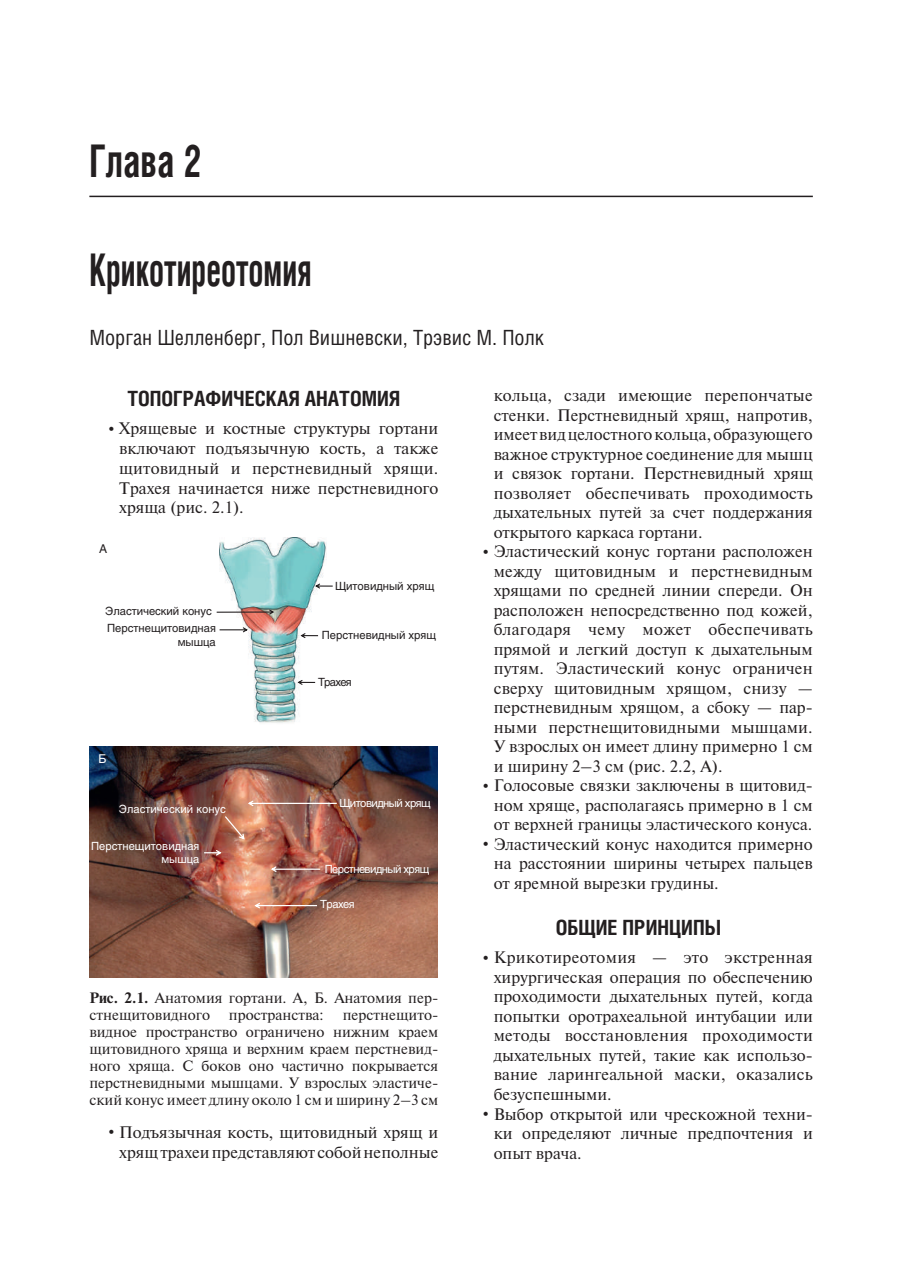
<style>
.page{position:relative;width:915px;height:1276px;background:#fff}
.page>*{position:absolute;margin:0;border:0;box-sizing:border-box;transform-origin:0 0}
.t1{font:700 45px "Helios Cond";color:#231f20;scale:.7 1}
.t2{font:700 45px "Helios Cond";color:#231f20;scale:.8 1}
.t3{font:21px "Helios Cond";color:#231f20}
.t4{font:700 21px "Helios Cond";color:#231f20}
.t5{font:16.65px/19.5px "Newton";color:#231f20;text-align:justify}
.t6{font:15px/17px "Newton";color:#231f20}
.t7{font:12px "Helios";color:#231f20}
.t8{font:12px "Helios";color:#fff}
.t9{font:11.25px/13.5px "Helios";color:#231f20;text-align:right}
.t10{font:11.1px/13.4px "Helios";color:#fff;text-align:right}
.t11{font:11.1px "Helios";letter-spacing:-.05em;color:#fff}
.s1{font-weight:700}
</style>
<div class="page">
<hr style="left:89px;top:196px;width:723px;height:1px;background:#231f20">
<img style="left:219px;top:537px;width:107px;height:186px">
<svg style="left:315px;top:583px;width:17px;height:5px"></svg>
<svg style="left:300px;top:633px;width:18px;height:5px"></svg>
<svg style="left:297px;top:680px;width:18px;height:5px"></svg>
<svg style="left:219px;top:627px;width:29px;height:5px"></svg>
<svg style="left:216px;top:609px;width:58px;height:5px"></svg>
<img style="left:90px;top:746px;width:347px;height:231px">
<svg style="left:248px;top:800px;width:88px;height:6px"></svg>
<svg style="left:271px;top:866px;width:49px;height:6px"></svg>
<svg style="left:254px;top:902px;width:63px;height:6px"></svg>
<svg style="left:204px;top:850px;width:17px;height:5px"></svg>
<svg style="left:225px;top:816px;width:19px;height:23px"></svg>
<h1 class="t2" style="left:89px;top:144px;width:142px">Глава 2</h1>
<h1 class="t1" style="left:89px;top:253px;width:319px">Крикотиреотомия</h1>
<p class="t3" style="left:89px;top:325px;width:456px">Морган Шелленберг, Пол Вишневски, Трэвис М. Полк</p>
<p class="t4" style="left:127px;top:391px;width:274px">ТОПОГРАФИЧЕСКАЯ АНАТОМИЯ</p>
<p class="t5" style="left:119px;top:420px;width:320px;text-indent:-13px">● Хрящевые и костные структуры гортани включают подъязычную кость, а также щитовидный и перстневидный хрящи.<br>Трахея начинается ниже перстневидного хряща (рис. 2.1).</p>
<p class="t7" style="left:99px;top:544px;width:10px">А</p>
<p class="t9" style="left:105px;top:606px;width:108px">Эластический конус</p>
<p class="t9" style="left:107px;top:623px;width:110px">Перстнещитовидная мышца</p>
<p class="t8" style="left:98px;top:754px;width:10px">Б</p>
<p class="t10" style="left:119px;top:803px;width:108px">Эластический конус</p>
<p class="t10" style="left:91px;top:840px;width:110px">Перстнещитовидная мышца</p>
<p class="t9" style="left:335px;top:580px;width:101px">Щитовидный хрящ</p>
<p class="t9" style="left:322px;top:630px;width:116px">Перстневидный хрящ</p>
<p class="t9" style="left:318px;top:676px;width:35px">Трахея</p>
<p class="t11" style="left:339px;top:799px;width:93px">Щитовидный хрящ</p>
<p class="t11" style="left:324px;top:865px;width:106px">Перстневидный хрящ</p>
<p class="t10" style="left:320px;top:899px;width:36px">Трахея</p>
<p class="t6" style="left:89px;top:990px;width:350px"><span class="s1">Рис. 2.1.</span> Анатомия гортани. А, Б. Анатомия пер&shy;стнещитовидного</p>
<p class="t6" style="left:229px;top:1007px;width:96px">пространства:</p>
<p class="t6" style="left:89px;top:1007px;width:350px;text-align:justify;text-indent:253px">перстнещито&shy;видное пространство ограничено нижним краем щитовидного хряща и верхним краем перстневид&shy;ного хряща. С боков оно частично покрывается перстневидными мышцами. У взрослых эластиче&shy;ский конус имеет длину около 1 см и ширину 2–3 см</p>
<p class="t5" style="left:106px;top:1123px;width:333px;line-height:20px;text-align:right">● Подъязычная кость, щитовидный хрящ и хрящ трахеи представляют собой неполные</p>
<p class="t5" style="left:493px;top:387px;width:320px">кольца, сзади имеющие перепончатые стенки. Перстневидный хрящ, напротив, имеет вид целостного кольца, образующего важное структурное соединение для мышц и связок гортани. Перстневидный хрящ позволяет обеспечивать проходимость дыхательных путей за счет поддержания открытого каркаса гортани.</p>
<p class="t5" style="left:493px;top:543px;width:320px;text-indent:-13px">● Эластический конус гортани расположен между щитовидным и перстневидным хрящами по средней линии спереди. Он расположен непосредственно под кожей, благодаря чему может обеспечивать прямой и легкий доступ к дыхательным путям. Эластический конус ограничен сверху щитовидным хрящом, снизу — перстневидным хрящом, а сбоку — пар&shy;ными перстнещитовидными мышцами.<br>У взрослых он имеет длину примерно 1 см и ширину 2–3 см (рис. 2.2, А).</p>
<p class="t5" style="left:493px;top:777px;width:320px;text-indent:-13px">● Голосовые связки заключены в щитовид&shy;ном хряще, располагаясь примерно в 1 см от верхней границы эластического конуса.</p>
<p class="t5" style="left:493px;top:835px;width:320px;text-indent:-13px">● Эластический конус находится примерно на расстоянии ширины четырех пальцев от яремной вырезки грудины.</p>
<p class="t4" style="left:555px;top:920px;width:167px">ОБЩИЕ ПРИНЦИПЫ</p>
<p class="t5" style="left:493px;top:949px;width:320px;text-indent:-13px">● Крикотиреотомия — это экстренная хирургическая операция по обеспечению проходимости дыхательных путей, когда попытки оротрахеальной интубации или методы восстановления проходимости дыхательных путей, такие как использо&shy;вание ларингеальной маски, оказались безуспешными.</p>
<p class="t5" style="left:493px;top:1105px;width:320px;text-indent:-13px">● Выбор открытой или чрескожной техни&shy;ки определяют личные предпочтения и опыт врача.</p>
</div>
